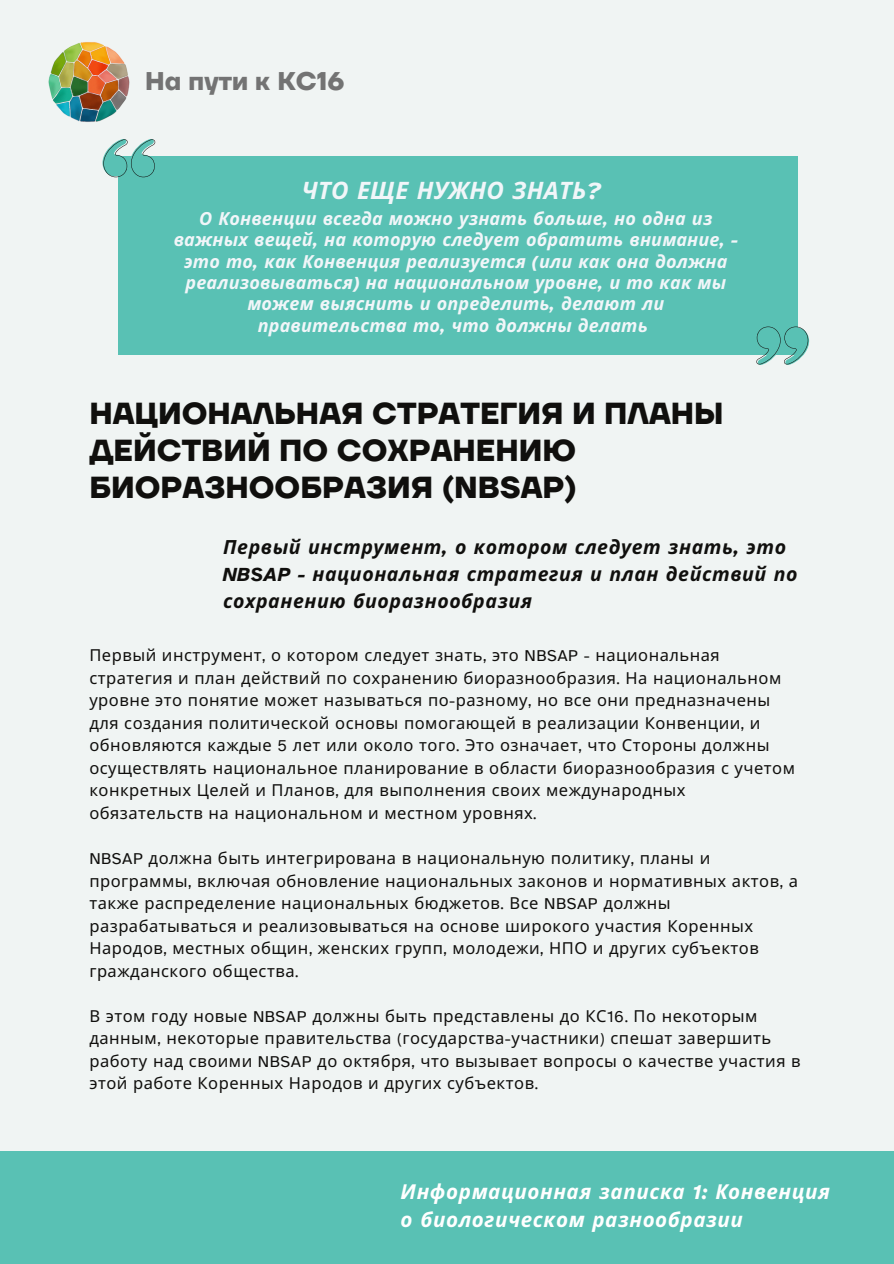
<style>
.page{position:relative;width:894px;height:1264px;background:#fff}
.page>*{position:absolute;margin:0;border:0;box-sizing:border-box;transform-origin:0 0}
.t1{font:700 30.3px/37.2px "TT Firs Neue";color:#100f0d}
.t2{font:700 25.5px "TT Firs Neue";color:#737373}
.t3{font:italic 700 24px "Noto Sans";letter-spacing:.01em;color:#f1f6f9}
.t4{font:italic 700 20.55px/28.2px "Noto Sans";letter-spacing:.03em;color:#fff}
.t5{font:italic 700 19.5px/27px "Noto Sans";letter-spacing:.03em;color:#100f0d}
.t6{font:italic 700 18px/21.3px "Noto Sans";letter-spacing:.01em;color:#f1f6f9;text-align:center}
.t7{font:16.5px/22.5px "Noto Sans";letter-spacing:.03em;color:#100f0d}
.s1{font-family:"Atkinson Hyperlegible"}
</style>
<div class="page">
<div style="left:0;top:0;width:893px;height:1263px;background:#f0f4f3"></div>
<img style="left:48px;top:42px;width:82px;height:80px">
<div style="left:0;top:1151px;width:893px;height:112px;background:#59c1b4"></div>
<div style="left:118px;top:156px;width:679px;height:199px;background:#59c1b4"></div>
<svg style="left:102px;top:139px;width:53px;height:38px"></svg>
<svg style="left:756px;top:326px;width:52px;height:39px"></svg>
<p class="t2" style="left:145px;top:66px;width:201px">На пути к КС16</p>
<p class="t3" style="left:302px;top:173px;width:301px">ЧТО ЕЩЕ НУЖНО ЗНАТЬ<span class="s1">?</span></p>
<p class="t6" style="left:174px;top:207px;width:565px">О Конвенции всегда можно узнать больше<span class="s1">,</span> но одна из важных вещей<span class="s1">,</span> на которую следует обратить внимание<span class="s1">, - </span>это то<span class="s1">,</span> как Конвенция реализуется <span class="s1">(</span>или как она должна реализовываться<span class="s1">)</span> на национальном уровне<span class="s1">,</span> и то как мы можем выяснить и определить<span class="s1">,</span> делают ли</p>
<p class="t6" style="left:258px;top:314px;width:391px">правительства то<span class="s1">,</span> что должны делать</p>
<h2 class="t1" style="left:89px;top:396px;width:635px">НАЦИОНАЛЬНАЯ СТРАТЕГИЯ И ПЛАНЫ<br>ДЕЙСТВИЙ ПО СОХРАНЕНИЮ<br>БИОРАЗНООБРАЗИЯ (NBSAP)</h2>
<p class="t5" style="left:223px;top:532px;width:575px">Первый инструмент<span class="s1">,</span> о котором следует знать<span class="s1">,</span> это<br><span class="s1">NBSAP -</span> национальная стратегия и план действий по сохранению биоразнообразия</p>
<p class="t7" style="left:89px;top:643px;width:707px">Первый инструмент<span class="s1">,</span> о котором следует знать<span class="s1">,</span> это <span class="s1">NBSAP -</span> национальная стратегия и план действий по сохранению биоразнообразия<span class="s1">.</span> На национальном уровне это понятие может называться по<span class="s1">-</span>разному<span class="s1">,</span> но все они предназначены для создания политической основы помогающей в реализации Конвенции<span class="s1">,</span> и обновляются каждые <span class="s1">5</span> лет или около того<span class="s1">.</span> Это означает<span class="s1">,</span> что Стороны должны осуществлять национальное планирование в области биоразнообразия с учетом конкретных Целей и Планов<span class="s1">,</span> для выполнения своих международных обязательств на национальном и местном уровнях<span class="s1">.</span></p>
<h1 class="t7" style="left:89px;top:846px;width:710px"><span class="s1">NBSAP</span> должна быть интегрирована в национальную политику<span class="s1">,</span> планы и программы<span class="s1">,</span> включая обновление национальных законов и нормативных актов<span class="s1">,</span> а также распределение национальных бюджетов<span class="s1">.</span> Все <span class="s1">NBSAP</span> должны разрабатываться и реализовываться на основе широкого участия Коренных Народов<span class="s1">,</span> местных общин<span class="s1">,</span> женских групп<span class="s1">,</span> молодежи<span class="s1">,</span> НПО и других субъектов гражданского общества<span class="s1">.</span></h1>
<h1 class="t7" style="left:89px;top:1003px;width:712px">В этом году новые <span class="s1">NBSAP</span> должны быть представлены до КС<span class="s1">16.</span> По некоторым данным<span class="s1">,</span> некоторые правительства <span class="s1">(</span>государства<span class="s1">-</span>участники<span class="s1">)</span> спешат завершить работу над своими <span class="s1">NBSAP</span> до октября<span class="s1">,</span> что вызывает вопросы о качестве участия в</h1>
<h3 class="t7" style="left:89px;top:1071px;width:450px">этой работе Коренных Народов и других субъектов<span class="s1">.</span></h3>
<p class="t4" style="left:400px;top:1176px;width:431px">Информационная записка <span class="s1">1:</span> Конвенция о биологическом разнообразии</p>
</div>
